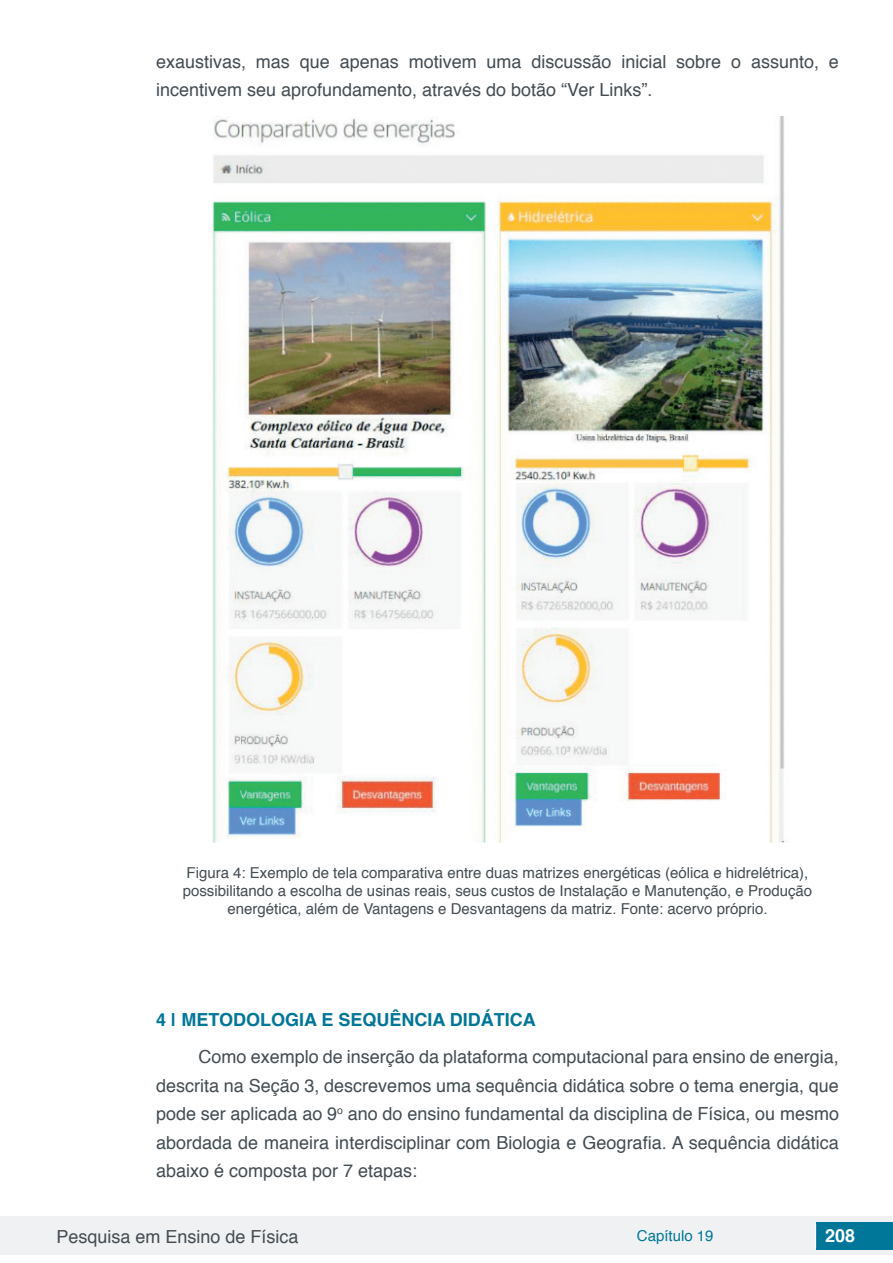
<style>
.page{position:relative;width:893px;height:1263px;background:#fff}
.page>*{position:absolute;margin:0;border:0;box-sizing:border-box;transform-origin:0 0}
.t1{font:18px/28.5px "Helvetica";color:#434c52}
.t2{font:700 18px "Helvetica";color:#007699}
.t3{font:700 18px "Helvetica";color:#fff}
.t4{font:15px/18px "Helvetica";color:#434c52;text-align:center}
.t5{font:15px "Helvetica";color:#007699}
</style>
<div class="page">
<div style="left:1px;top:1216px;width:891px;height:38px;background:#f0f1f2"></div>
<div style="left:816px;top:1222px;width:77px;height:27px;background:#007699"></div>
<svg style="left:815px;top:1224px;width:1px;height:24px"></svg>
<img style="left:212px;top:116px;width:576px;height:727px">
<p class="t1" style="left:156px;top:47px;width:684px">exaustivas, mas que apenas motivem uma discussão inicial sobre o assunto, e incentivem seu aprofundamento, através do botão “Ver Links”.</p>
<p class="t4" style="left:183px;top:864px;width:631px">Figura 4: Exemplo de tela comparativa entre duas matrizes energéticas (eólica e hidrelétrica), possibilitando a escolha de usinas reais, seus custos de Instalação e Manutenção, e Produção energética, além de Vantagens e Desvantagens da matriz. Fonte: acervo próprio.</p>
<p class="t2" style="left:156px;top:1005px;width:381px">4 | METODOLOGIA E SEQUÊNCIA DIDÁTICA</p>
<p class="t1" style="left:156px;top:1043px;width:684px;text-align:justify;text-indent:43px">Como exemplo de inserção da plataforma computacional para ensino de energia, descrita na Seção 3, descrevemos uma sequência didática sobre o tema energia, que pode ser aplicada ao 9<sup>o</sup> ano do ensino fundamental da disciplina de Física, ou mesmo abordada de maneira interdisciplinar com Biologia e Geografia. A sequência didática abaixo é composta por 7 etapas:</p>
<p class="t1" style="left:56px;top:1223px;width:244px">Pesquisa em Ensino de Física</p>
<p class="t5" style="left:637px;top:1224px;width:78px">Capítulo 19</p>
<p class="t3" style="left:825px;top:1221px;width:32px">208</p>
</div>
